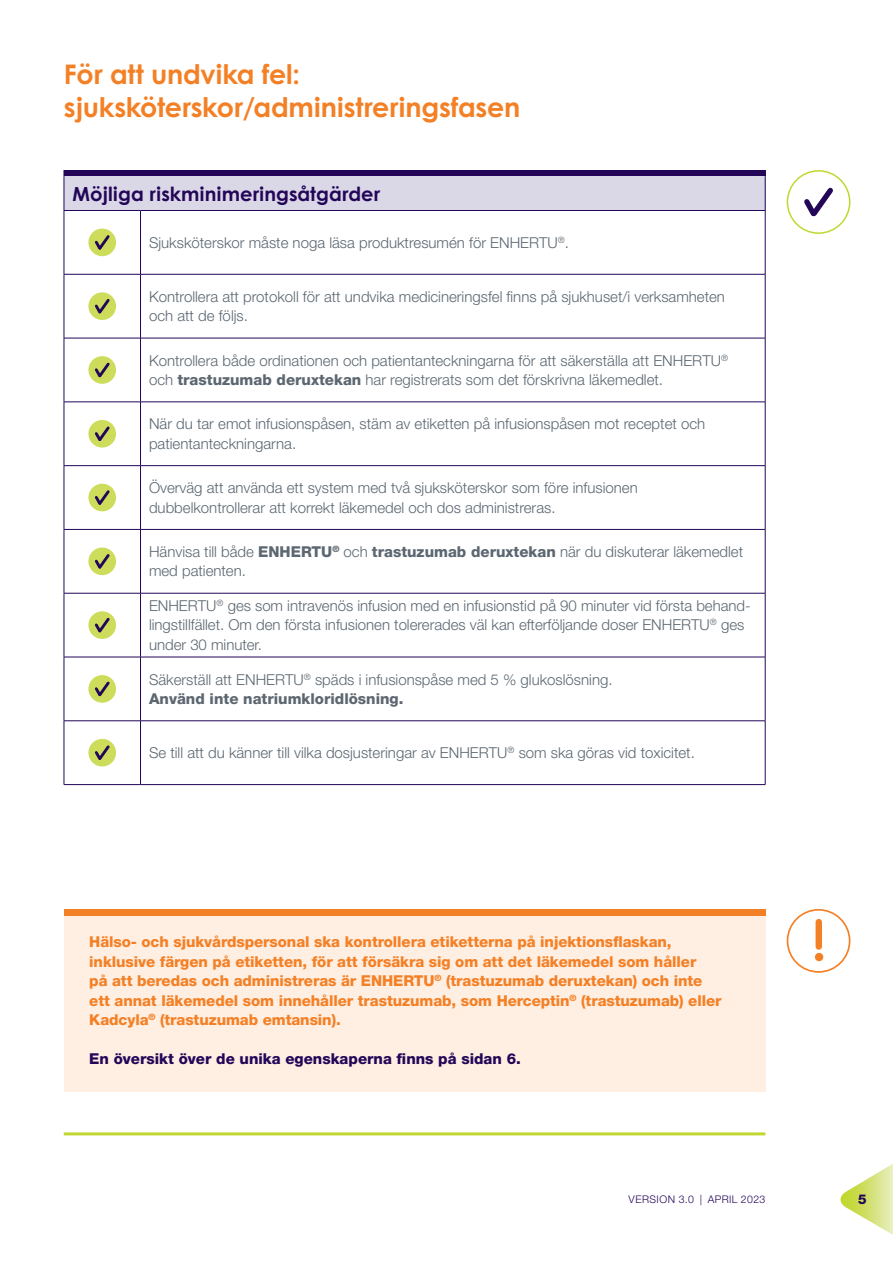
<style>
.page{position:relative;width:893px;height:1263px;background:#fff}
.page>*{position:absolute;margin:0;border:0;box-sizing:border-box;transform-origin:0 0}
.t1{font:700 27px/33px "Century Gothic";letter-spacing:-.01em;color:#f48026}
.t2{font:700 19.5px "Century Gothic";color:#230658}
.t3{font:300 15px/19.5px "Helvetica Neue LT Pro";color:#5c6771}
.t4{font:800 15px/19.5px "Helvetica Neue LT Pro";letter-spacing:-.005em;color:#f48026}
.t5{font:800 15px "Helvetica Neue LT Pro";color:#230658}
.t6{font:800 13.5px "Helvetica Neue LT Pro";color:#230658}
.t7{font:300 10.5px "Helvetica Neue LT Pro";letter-spacing:.04em;color:#230658}
.s1{font-weight:800}
</style>
<div class="page">
<svg style="left:840px;top:1164px;width:53px;height:71px"></svg>
<hr style="left:64px;top:1132px;width:701px;height:3px;background:#c1d72f">
<div style="left:64px;top:170px;width:701px;height:6px;background:#230658"></div>
<div style="left:64px;top:176px;width:701px;height:34px;background:#dad7e6"></div>
<svg style="left:65px;top:211px;width:700px;height:573px"></svg>
<hr style="left:64px;top:211px;width:1px;height:63px;background:#230658">
<hr style="left:140px;top:211px;width:1px;height:63px;background:#230658">
<hr style="left:765px;top:211px;width:1px;height:63px;background:#230658">
<hr style="left:64px;top:274px;width:77px;height:1px;background:#230658">
<hr style="left:64px;top:274px;width:1px;height:64px;background:#230658">
<hr style="left:141px;top:274px;width:624px;height:1px;background:#230658">
<hr style="left:140px;top:274px;width:1px;height:64px;background:#230658">
<hr style="left:765px;top:274px;width:1px;height:64px;background:#230658">
<hr style="left:64px;top:338px;width:77px;height:1px;background:#230658">
<hr style="left:64px;top:338px;width:1px;height:64px;background:#230658">
<hr style="left:141px;top:338px;width:624px;height:1px;background:#230658">
<hr style="left:140px;top:338px;width:1px;height:64px;background:#230658">
<hr style="left:765px;top:338px;width:1px;height:64px;background:#230658">
<hr style="left:64px;top:402px;width:77px;height:1px;background:#230658">
<hr style="left:64px;top:402px;width:1px;height:63px;background:#230658">
<hr style="left:141px;top:402px;width:624px;height:1px;background:#230658">
<hr style="left:140px;top:402px;width:1px;height:63px;background:#230658">
<hr style="left:765px;top:402px;width:1px;height:63px;background:#230658">
<hr style="left:64px;top:465px;width:77px;height:1px;background:#230658">
<hr style="left:64px;top:466px;width:1px;height:63px;background:#230658">
<hr style="left:141px;top:465px;width:624px;height:1px;background:#230658">
<hr style="left:140px;top:466px;width:1px;height:63px;background:#230658">
<hr style="left:765px;top:466px;width:1px;height:63px;background:#230658">
<hr style="left:64px;top:529px;width:77px;height:1px;background:#230658">
<hr style="left:64px;top:530px;width:1px;height:63px;background:#230658">
<hr style="left:141px;top:529px;width:624px;height:1px;background:#230658">
<hr style="left:140px;top:530px;width:1px;height:63px;background:#230658">
<hr style="left:765px;top:530px;width:1px;height:63px;background:#230658">
<hr style="left:64px;top:593px;width:77px;height:1px;background:#230658">
<hr style="left:64px;top:593px;width:1px;height:64px;background:#230658">
<hr style="left:141px;top:593px;width:624px;height:1px;background:#230658">
<hr style="left:140px;top:593px;width:1px;height:64px;background:#230658">
<hr style="left:765px;top:593px;width:1px;height:64px;background:#230658">
<hr style="left:64px;top:657px;width:77px;height:1px;background:#230658">
<hr style="left:64px;top:657px;width:1px;height:64px;background:#230658">
<hr style="left:141px;top:657px;width:624px;height:1px;background:#230658">
<hr style="left:140px;top:657px;width:1px;height:64px;background:#230658">
<hr style="left:765px;top:657px;width:1px;height:64px;background:#230658">
<hr style="left:64px;top:720px;width:77px;height:1px;background:#230658">
<hr style="left:64px;top:721px;width:1px;height:63px;background:#230658">
<hr style="left:141px;top:720px;width:624px;height:1px;background:#230658">
<hr style="left:140px;top:721px;width:1px;height:63px;background:#230658">
<hr style="left:765px;top:721px;width:1px;height:63px;background:#230658">
<hr style="left:64px;top:784px;width:77px;height:1px;background:#230658">
<hr style="left:141px;top:784px;width:624px;height:1px;background:#230658">
<hr style="left:64px;top:176px;width:1px;height:34px;background:#230658">
<hr style="left:64px;top:210px;width:77px;height:1px;background:#230658">
<hr style="left:141px;top:210px;width:624px;height:1px;background:#230658">
<hr style="left:765px;top:176px;width:1px;height:34px;background:#230658">
<div style="left:88px;top:229px;width:28px;height:27px;background:#cddd5b;border-radius:50%"></div>
<svg style="left:95px;top:235px;width:15px;height:15px"></svg>
<div style="left:88px;top:292px;width:28px;height:28px;background:#cddd5b;border-radius:50%"></div>
<svg style="left:92px;top:296px;width:20px;height:20px"></svg>
<div style="left:88px;top:356px;width:28px;height:28px;background:#cddd5b;border-radius:50%"></div>
<svg style="left:92px;top:360px;width:18px;height:20px"></svg>
<div style="left:88px;top:420px;width:28px;height:28px;background:#cddd5b;border-radius:50%"></div>
<svg style="left:92px;top:424px;width:20px;height:20px"></svg>
<div style="left:88px;top:484px;width:28px;height:27px;background:#cddd5b;border-radius:50%"></div>
<svg style="left:94px;top:490px;width:16px;height:15px"></svg>
<div style="left:88px;top:547px;width:28px;height:28px;background:#cddd5b;border-radius:50%"></div>
<svg style="left:92px;top:551px;width:20px;height:20px"></svg>
<div style="left:88px;top:611px;width:28px;height:28px;background:#cddd5b;border-radius:50%"></div>
<svg style="left:92px;top:615px;width:20px;height:20px"></svg>
<div style="left:88px;top:675px;width:28px;height:28px;background:#cddd5b;border-radius:50%"></div>
<svg style="left:92px;top:679px;width:18px;height:20px"></svg>
<div style="left:88px;top:739px;width:28px;height:27px;background:#cddd5b;border-radius:50%"></div>
<svg style="left:92px;top:743px;width:18px;height:17px"></svg>
<svg style="left:804px;top:187px;width:29px;height:30px"></svg>
<div style="left:787px;top:170px;width:63px;height:64px;border:2px solid #c1d72f;border-radius:50%"></div>
<div style="left:64px;top:909px;width:701px;height:183px;background:#feefe2"></div>
<div style="left:64px;top:909px;width:701px;height:6px;background:#f48026"></div>
<div style="left:815px;top:953px;width:8px;height:8px;background:#f48026;border-radius:50%"></div>
<div style="left:816px;top:922px;width:6px;height:24px;background:#f48026"></div>
<div style="left:787px;top:909px;width:63px;height:64px;border:2px solid #f48026;border-radius:50%"></div>
<h1 class="t1" style="left:64px;top:57px;width:458px">För att undvika fel: sjuksköterskor/administreringsfasen</h1>
<h2 class="t2" style="left:72px;top:181px;width:309px">Möjliga riskminimeringsåtgärder</h2>
<p class="t3" style="left:149px;top:232px;width:421px">Sjuksköterskor måste noga läsa produktresumén för ENHERTU<sup>®</sup>.</p>
<p class="t3" style="left:149px;top:286px;width:577px">Kontrollera att protokoll för att undvika medicineringsfel finns på sjukhuset/i verksamheten och att de följs.</p>
<p class="t3" style="left:149px;top:350px;width:580px">Kontrollera både ordinationen och patientanteckningarna för att säkerställa att ENHERTU<sup>® </sup>och <span class="s1">trastuzumab deruxtekan</span> har registrerats som det förskrivna läkemedlet.</p>
<p class="t3" style="left:149px;top:414px;width:558px">När du tar emot infusionspåsen, stäm av etiketten på infusionspåsen mot receptet och patientanteckningarna.</p>
<p class="t3" style="left:149px;top:478px;width:490px">Överväg att använda ett system med två sjuksköterskor som före infusionen dubbelkontrollerar att korrekt läkemedel och dos administreras.</p>
<p class="t3" style="left:149px;top:541px;width:596px">Hänvisa till både <span class="s1">ENHERTU</span><sup>®</sup> och <span class="s1">trastuzumab deruxtekan</span> när du diskuterar läkemedlet med patienten.</p>
<p class="t3" style="left:149px;top:595px;width:603px">ENHERTU<sup>®</sup> ges som intravenös infusion med en infusionstid på 90 minuter vid första behand&shy;lingstillfället. Om den första infusionen tolererades väl kan efterföljande doser ENHERTU<sup>®</sup> ges under 30 minuter.</p>
<p class="t3" style="left:149px;top:669px;width:465px">Säkerställ att ENHERTU<sup>®</sup> späds i infusionspåse med 5 % glukoslösning.<br><span class="s1">Använd inte natriumkloridlösning.</span></p>
<p class="t3" style="left:149px;top:743px;width:547px">Se till att du känner till vilka dosjusteringar av ENHERTU<sup>®</sup> som ska göras vid toxicitet.</p>
<p class="t4" style="left:89px;top:932px;width:634px">Hälso- och sjukvårdspersonal ska kontrollera etiketterna på injektionsflaskan, inklusive färgen på etiketten, för att försäkra sig om att det läkemedel som håller<br>på att beredas och administreras är ENHERTU<sup>®</sup> (trastuzumab deruxtekan) och inte ett annat läkemedel som innehåller trastuzumab, som Herceptin<sup>®</sup> (trastuzumab) eller Kadcyla<sup>®</sup> (trastuzumab emtansin).</p>
<p class="t5" style="left:89px;top:1050px;width:433px">En översikt över de unika egenskaperna finns på sidan 6.</p>
<p class="t7" style="left:629px;top:1193px;width:138px">VERSION 3.0 | APRIL 2023</p>
<p class="t6" style="left:858px;top:1191px;width:10px">5</p>
</div>
